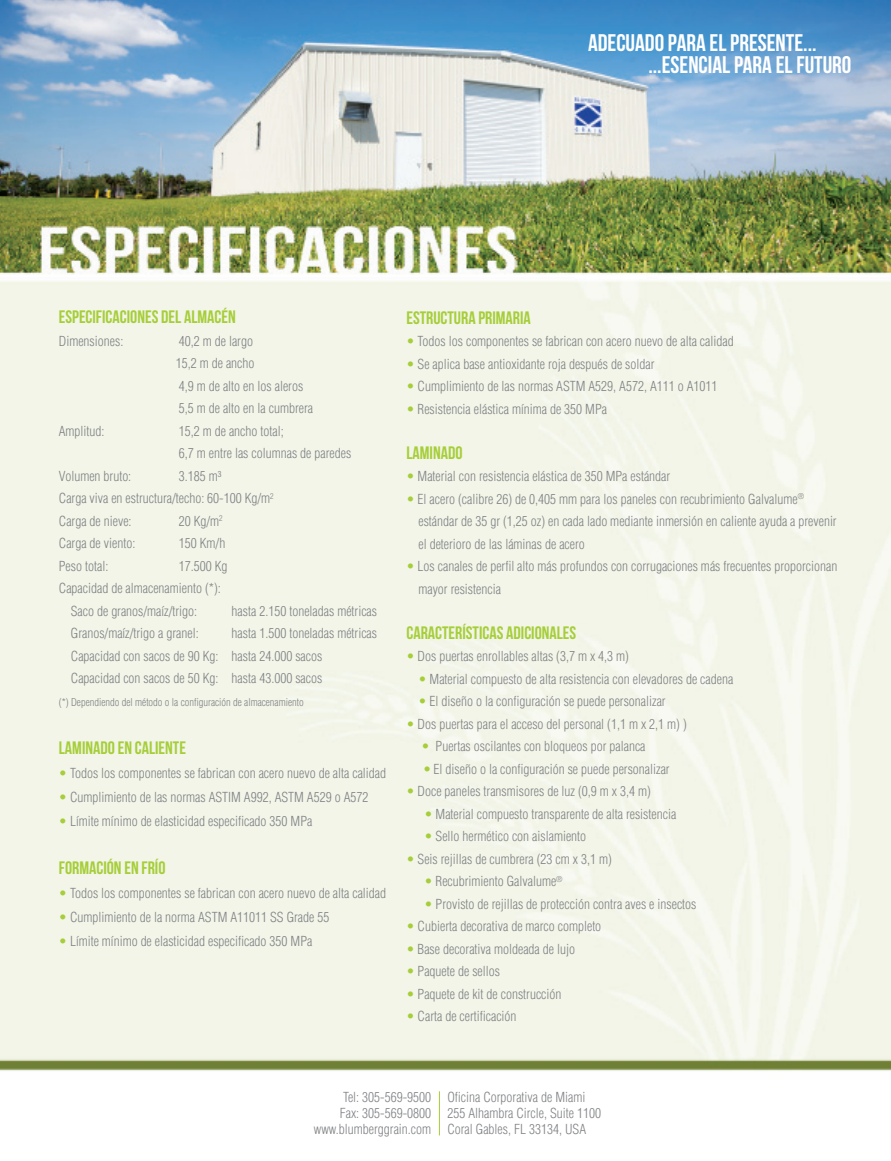
<style>
.page{position:relative;width:891px;height:1161px;background:#fff}
.page>*{position:absolute;margin:0;border:0;box-sizing:border-box;transform-origin:0 0}
.t1{font:24px "Bebas Neue";color:#fff}
.t2{font:18px "Bebas Neue";color:#a6ce39}
.t3{font:300 condensed 13.5px/22.5px "Helvetica";color:#808285}
.t4{font:300 condensed 10.5px "Helvetica";color:#808285}
.s1{color:#a6ce39}
</style>
<div class="page">
<img style="left:0;top:0;width:891px;height:1136px">
<hr style="left:439px;top:1091px;width:1px;height:44px;background:#a6ce39">
<p class="t1" style="left:588px;top:29px;width:230px">ADECUADO PARA EL PRESENTE...</p>
<p class="t1" style="left:648px;top:51px;width:205px">...ESENCIAL PARA EL FUTURO</p>
<p class="t2" style="left:59px;top:307px;width:178px">ESPECIFICACIONES DEL ALMACÉN</p>
<p class="t3" style="left:59px;top:329px;width:66px">Dimensiones:</p>
<p class="t3" style="left:179px;top:329px;width:76px">40,2 m de largo</p>
<p class="t3" style="left:176px;top:352px;width:80px">15,2 m de ancho</p>
<p class="t3" style="left:179px;top:374px;width:126px">4,9 m de alto en los aleros</p>
<p class="t3" style="left:179px;top:397px;width:136px">5,5 m de alto en la cumbrera</p>
<p class="t3" style="left:59px;top:419px;width:47px">Amplitud:</p>
<p class="t3" style="left:179px;top:419px;width:106px">15,2 m de ancho total;</p>
<p class="t3" style="left:179px;top:442px;width:174px">6,7 m entre las columnas de paredes</p>
<p class="t3" style="left:59px;top:464px;width:74px">Volumen bruto:</p>
<p class="t3" style="left:179px;top:464px;width:44px">3.185 m³</p>
<p class="t3" style="left:59px;top:487px;width:216px">Carga viva en estructura/techo: 60-100 Kg/m<sup>2</sup></p>
<p class="t3" style="left:59px;top:509px;width:74px">Carga de nieve:</p>
<p class="t3" style="left:179px;top:509px;width:45px">20 Kg/m<sup>2</sup></p>
<p class="t3" style="left:59px;top:532px;width:78px">Carga de viento:</p>
<p class="t3" style="left:179px;top:532px;width:48px">150 Km/h</p>
<p class="t3" style="left:59px;top:554px;width:51px">Peso total:</p>
<p class="t3" style="left:179px;top:554px;width:50px">17.500 Kg</p>
<p class="t3" style="left:59px;top:577px;width:163px">Capacidad de almacenamiento (*):</p>
<p class="t3" style="left:71px;top:599px;width:128px">Saco de granos/maíz/trigo:</p>
<p class="t3" style="left:71px;top:622px;width:129px">Granos/maíz/trigo a granel:</p>
<p class="t3" style="left:71px;top:644px;width:149px">Capacidad con sacos de 90 Kg:</p>
<p class="t3" style="left:71px;top:667px;width:149px">Capacidad con sacos de 50 Kg:</p>
<p class="t4" style="left:59px;top:696px;width:246px">(*) Dependiendo del método o la configuración de almacenamiento</p>
<p class="t2" style="left:59px;top:738px;width:129px">LAMINADO EN CALIENTE</p>
<p class="t3" style="left:59px;top:761px;width:329px"><span class="s1">•</span> Todos los componentes se fabrican con acero nuevo de alta calidad</p>
<p class="t3" style="left:59px;top:785px;width:311px"><span class="s1">•</span> Cumplimiento de las normas ASTIM A992, ASTM A529 o A572</p>
<p class="t3" style="left:59px;top:809px;width:255px"><span class="s1">•</span> Límite mínimo de elasticidad especificado 350 MPa</p>
<p class="t2" style="left:59px;top:858px;width:108px">FORMACIÓN EN FRÍO</p>
<p class="t3" style="left:59px;top:881px;width:329px"><span class="s1">•</span> Todos los componentes se fabrican con acero nuevo de alta calidad</p>
<p class="t3" style="left:59px;top:905px;width:272px"><span class="s1">•</span> Cumplimiento de la norma ASTM A11011 SS Grade 55</p>
<p class="t3" style="left:59px;top:929px;width:255px"><span class="s1">•</span> Límite mínimo de elasticidad especificado 350 MPa</p>
<p class="t3" style="left:232px;top:600px;width:147px">hasta 2.150 toneladas métricas</p>
<p class="t3" style="left:232px;top:622px;width:147px">hasta 1.500 toneladas métricas</p>
<p class="t3" style="left:232px;top:645px;width:92px">hasta 24.000 sacos</p>
<p class="t3" style="left:232px;top:667px;width:92px">hasta 43.000 sacos</p>
<p class="t2" style="left:406px;top:308px;width:126px">ESTRUCTURA PRIMARIA</p>
<p class="t3" style="left:406px;top:330px;width:329px"><span class="s1">•</span> Todos los componentes se fabrican con acero nuevo de alta calidad</p>
<p class="t3" style="left:406px;top:352px;width:250px"><span class="s1">•</span> Se aplica base antioxidante roja después de soldar</p>
<p class="t3" style="left:406px;top:375px;width:313px"><span class="s1">•</span> Cumplimiento de las normas ASTM A529, A572, A111 o A1011</p>
<p class="t3" style="left:406px;top:397px;width:202px"><span class="s1">•</span> Resistencia elástica mínima de 350 MPa</p>
<p class="t2" style="left:406px;top:443px;width:58px">LAMINADO</p>
<p class="t3" style="left:406px;top:465px;width:265px"><span class="s1">•</span> Material con resistencia elástica de 350 MPa estándar</p>
<p class="t3" style="left:406px;top:487px;width:399px"><span class="s1">•</span> El acero (calibre 26) de 0,405 mm para los paneles con recubrimiento Galvalume<sup>®</sup></p>
<p class="t3" style="left:418px;top:510px;width:420px">estándar de 35 gr (1,25 oz) en cada lado mediante inmersión en caliente ayuda a prevenir el deterioro de las láminas de acero</p>
<p class="t3" style="left:418px;top:555px;width:421px;text-indent:-12px"><span class="s1">•</span> Los canales de perfil alto más profundos con corrugaciones más frecuentes proporcionan mayor resistencia</p>
<p class="t2" style="left:406px;top:623px;width:171px">CARACTERÍSTICAS ADICIONALES</p>
<p class="t3" style="left:406px;top:645px;width:224px"><span class="s1">•</span> Dos puertas enrollables altas (3,7 m x 4,3 m)</p>
<p class="t3" style="left:418px;top:667px;width:316px"><span class="s1">•</span> Material compuesto de alta resistencia con elevadores de cadena</p>
<p class="t3" style="left:418px;top:690px;width:249px"><span class="s1">•</span> El diseño o la configuración se puede personalizar</p>
<p class="t3" style="left:406px;top:712px;width:282px"><span class="s1">•</span> Dos puertas para el acceso del personal (1,1 m x 2,1 m) )</p>
<p class="t3" style="left:421px;top:735px;width:226px"><span class="s1">•</span> Puertas oscilantes con bloqueos por palanca</p>
<p class="t3" style="left:423px;top:757px;width:248px"><span class="s1">•</span> El diseño o la configuración se puede personalizar</p>
<p class="t3" style="left:406px;top:780px;width:246px"><span class="s1">•</span> Doce paneles transmisores de luz (0,9 m x 3,4 m)</p>
<p class="t3" style="left:424px;top:802px;width:253px"><span class="s1">•</span> Material compuesto transparente de alta resistencia</p>
<p class="t3" style="left:424px;top:825px;width:163px"><span class="s1">•</span> Sello hermético con aislamiento</p>
<p class="t3" style="left:406px;top:847px;width:207px"><span class="s1">•</span> Seis rejillas de cumbrera (23 cm x 3,1 m)</p>
<p class="t3" style="left:424px;top:870px;width:140px"><span class="s1">•</span> Recubrimiento Galvalume<sup>®</sup></p>
<p class="t3" style="left:424px;top:892px;width:274px"><span class="s1">•</span> Provisto de rejillas de protección contra aves e insectos</p>
<p class="t3" style="left:406px;top:915px;width:196px"><span class="s1">•</span> Cubierta decorativa de marco completo</p>
<p class="t3" style="left:406px;top:937px;width:170px"><span class="s1">•</span> Base decorativa moldeada de lujo</p>
<p class="t3" style="left:406px;top:960px;width:95px"><span class="s1">•</span> Paquete de sellos</p>
<p class="t3" style="left:406px;top:982px;width:157px"><span class="s1">•</span> Paquete de kit de construcción</p>
<p class="t3" style="left:406px;top:1005px;width:112px"><span class="s1">•</span> Carta de certificación</p>
<p class="t3" style="left:343px;top:1086px;width:90px">Tel: 305-569-9500</p>
<p class="t3" style="left:340px;top:1102px;width:93px">Fax: 305-569-0800</p>
<p class="t3" style="left:314px;top:1118px;width:119px">www.blumberggrain.com</p>
<p class="t3" style="left:447px;top:1086px;width:139px">Oficina Corporativa de Miami</p>
<p class="t3" style="left:447px;top:1102px;width:155px">255 Alhambra Circle, Suite 1100</p>
<p class="t3" style="left:447px;top:1118px;width:140px">Coral Gables, FL 33134, USA</p>
</div>
